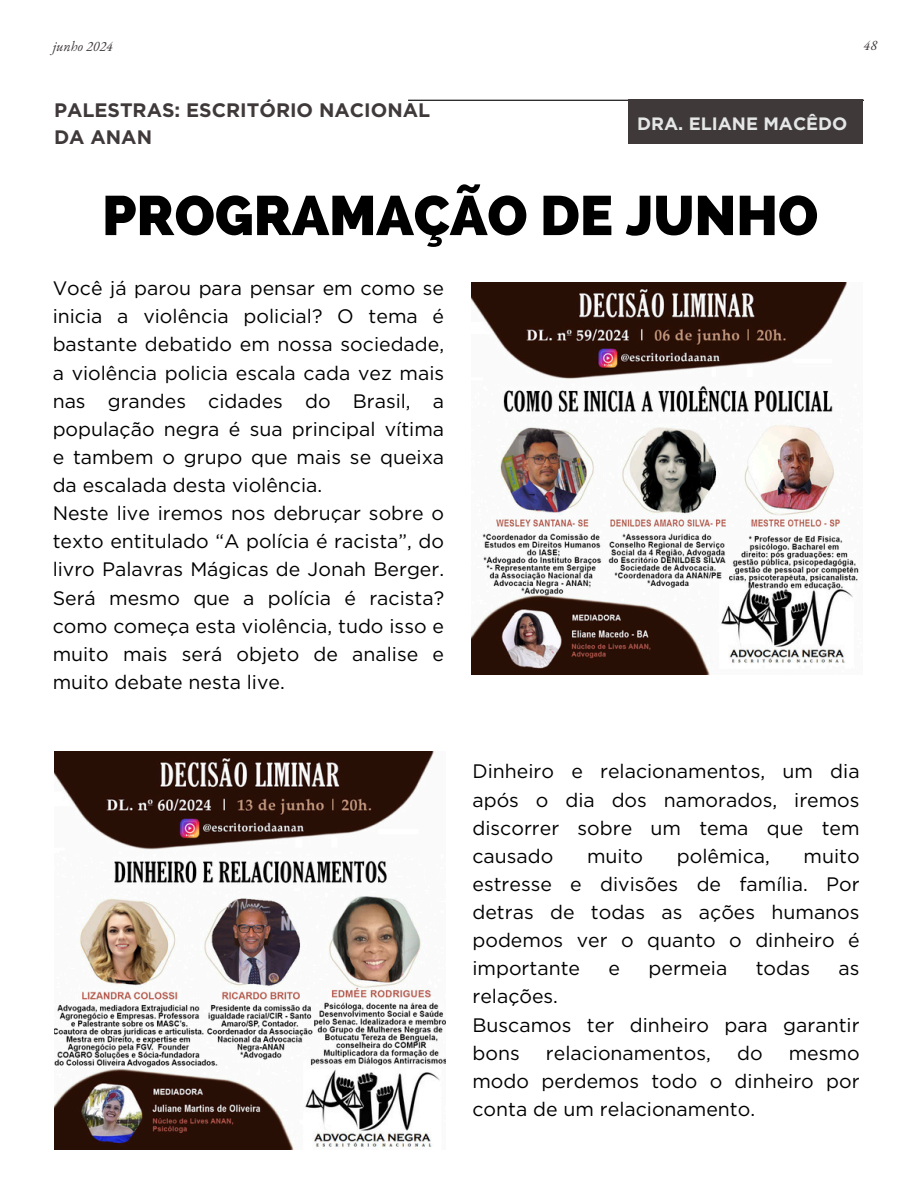
<style>
.page{position:relative;width:918px;height:1188px;background:#fff}
.page>*{position:absolute;margin:0;border:0;box-sizing:border-box;transform-origin:0 0}
.t1{font:800 55.5px "Raleway";color:#000}
.t2{font:19.5px/28.2px "Gotham";color:#000;text-align:justify}
.t3{font:700 19.5px/27px "Gotham";color:#3f393a}
.t4{font:700 17.85px "Gotham";color:#e5e7e6}
.t5{font:italic 14.1px "EB Garamond";color:#3f393a}
</style>
<div class="page">
<hr style="left:408px;top:100px;width:456px;height:1px;background:#000">
<div style="left:628px;top:99px;width:235px;height:45px;background:#3f393a"></div>
<img style="left:54px;top:751px;width:392px;height:398px">
<img style="left:471px;top:283px;width:388px;height:391px">
<p class="t5" style="left:53px;top:37px;width:62px">junho 2024</p>
<p class="t5" style="left:864px;top:36px;width:15px">48</p>
<p class="t3" style="left:54px;top:96px;width:378px">PALESTRAS: ESCRITÓRIO NACIONAL<br>DA ANAN</p>
<p class="t4" style="left:637px;top:113px;width:212px">DRA. ELIANE MACÊDO</p>
<h1 class="t1" style="left:102px;top:183px;width:718px">PROGRAMAÇÃO DE JUNHO</h1>
<p class="t2" style="left:53px;top:274px;width:393px;text-align:left">Você já parou para pensar em como se inicia a violência policial? O tema é bastante debatido em nossa sociedade, a violência policia escala cada vez mais nas grandes cidades do Brasil, a população negra é sua principal vítima e tambem o grupo que mais se queixa da escalada desta violência.<br>Neste live iremos nos debruçar sobre o texto entitulado “A polícia é racista”, do livro Palavras Mágicas de Jonah Berger.<br>Será mesmo que a polícia é racista? como começa esta violência, tudo isso e muito mais será objeto de analise e muito debate nesta live.</p>
<p class="t2" style="left:472px;top:757px;width:389px">Dinheiro e relacionamentos, um dia após o dia dos namorados, iremos discorrer sobre um tema que tem causado</p>
<p class="t2" style="left:587px;top:842px;width:58px">muito</p>
<p class="t2" style="left:677px;top:842px;width:95px">polêmica,</p>
<p class="t2" style="left:472px;top:842px;width:389px;text-indent:331px">muito estresse e divisões de família. Por detras de todas as ações humanos podemos ver o quanto o dinheiro é importante</p>
<p class="t2" style="left:609px;top:954px;width:13px">e</p>
<p class="t2" style="left:649px;top:954px;width:80px">permeia</p>
<p class="t2" style="left:756px;top:954px;width:56px">todas</p>
<p class="t2" style="left:839px;top:954px;width:22px">as</p>
<p class="t2" style="left:472px;top:982px;width:389px;text-align:left">relações.<br>Buscamos ter dinheiro para garantir bons</p>
<p class="t2" style="left:546px;top:1039px;width:166px">relacionamentos,</p>
<p class="t2" style="left:737px;top:1039px;width:27px">do</p>
<p class="t2" style="left:472px;top:1039px;width:389px;text-indent:316px">mesmo modo perdemos todo o dinheiro por conta de um relacionamento.</p>
</div>
